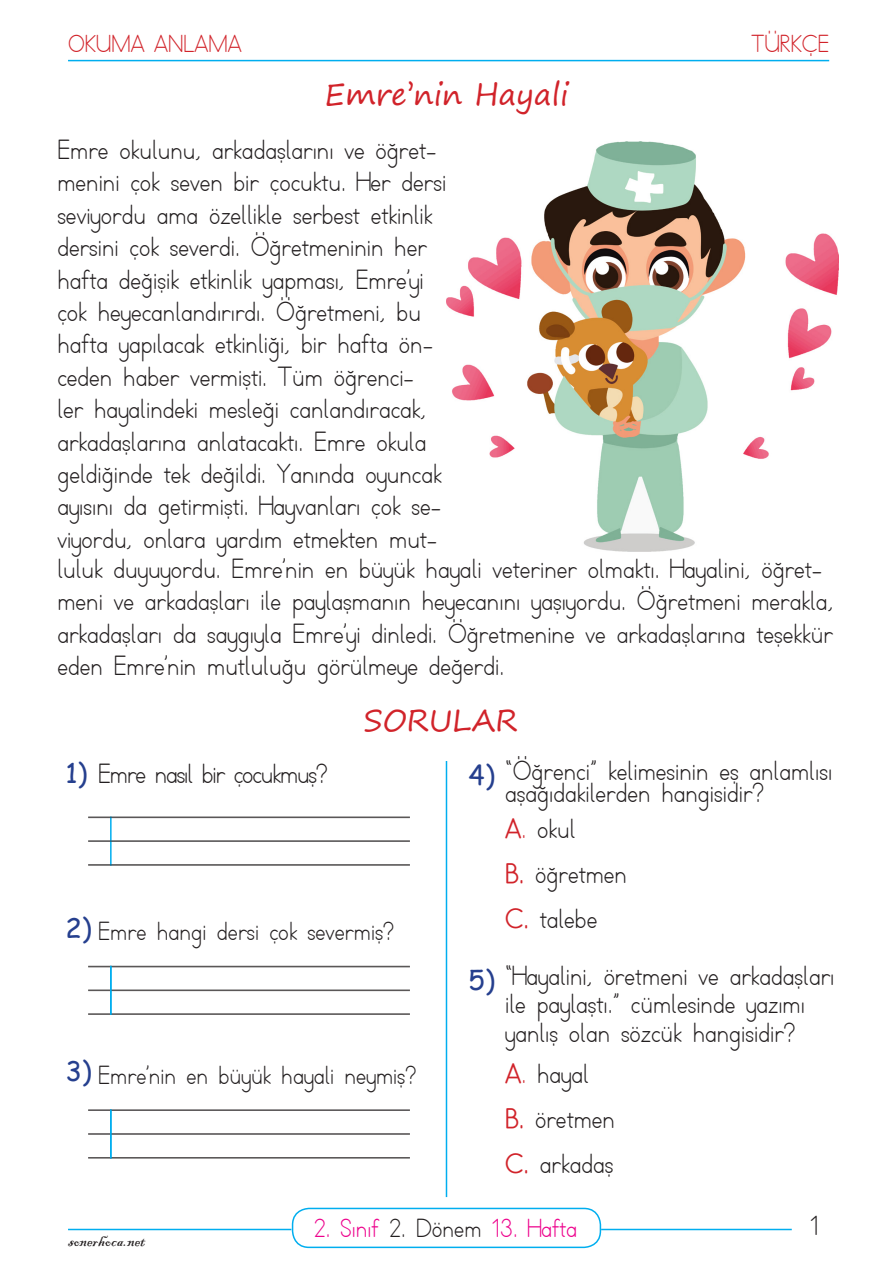
<style>
.page{position:relative;width:893px;height:1263px;background:#fff}
.page>*{position:absolute;margin:0;border:0;box-sizing:border-box;transform-origin:0 0}
.t1{font:30px "Segoe Print";color:#d1232a}
.t2{font:27px/32.4px "TTKB Dik Temel Abece";color:#231f20}
.t3{font:27px "TTKB Dik Temel Abece";letter-spacing:-.04em;color:#231f20}
.t4{font:27px "Comic Sans MS";color:#253f8e}
.t5{font:25.5px "TTKB Dik Temel Abece";color:#231f20}
.t6{font:25.5px "TTKB Dik Temel Abece";color:#ed028c}
.t7{font:24px "TTKB Dik Temel Abece";color:#d1232a}
.t8{font:18px "Blackadder ITC";color:#231f20}
.s1{font-family:"Comic Sans MS";color:#253f8e}
.s2{font-weight:700;color:#d1232a}
.s3{color:#d1232a}
.s4{color:#231f20}
</style>
<div class="page">
<hr style="left:68px;top:60px;width:761px;height:1px;background:#00aeef">
<hr style="left:68px;top:1229px;width:223px;height:1px;background:#00aeef">
<div style="left:292px;top:1208px;width:309px;height:40px;border:2px solid #00aeef;border-radius:17px"></div>
<hr style="left:601px;top:1229px;width:191px;height:1px;background:#00aeef">
<img style="left:446px;top:142px;width:393px;height:409px">
<hr style="left:110px;top:816px;width:2px;height:50px;background:#00aeef">
<hr style="left:88px;top:816px;width:322px;height:2px;background:#231f20">
<hr style="left:88px;top:840px;width:322px;height:2px;background:#231f20">
<hr style="left:88px;top:864px;width:322px;height:2px;background:#231f20">
<hr style="left:88px;top:966px;width:322px;height:1px;background:#231f20">
<hr style="left:88px;top:989px;width:322px;height:2px;background:#231f20">
<hr style="left:88px;top:1013px;width:322px;height:2px;background:#231f20">
<hr style="left:110px;top:966px;width:2px;height:49px;background:#00aeef">
<hr style="left:88px;top:1109px;width:322px;height:2px;background:#231f20">
<hr style="left:88px;top:1133px;width:322px;height:2px;background:#231f20">
<hr style="left:88px;top:1157px;width:322px;height:1px;background:#231f20">
<hr style="left:110px;top:1109px;width:2px;height:49px;background:#00aeef">
<hr style="left:446px;top:761px;width:1px;height:436px;background:#00aeef">
<p class="t7" style="left:68px;top:30px;width:175px">OKUMA ANLAMA</p>
<p class="t7" style="left:752px;top:30px;width:79px">TÜRKÇE</p>
<p class="t1" style="left:324px;top:68px;width:246px">Emre’nin Hayali</p>
<p class="t2" style="left:57px;top:134px;width:390px">Emre okulunu, arkadaşlarını ve öğret&shy;menini çok seven bir çocuktu. Her dersi seviyordu ama özellikle serbest etkinlik dersini çok severdi. Öğretmeninin her hafta değişik etkinlik yapması, Emre’yi çok heyecanlandırırdı. Öğretmeni, bu hafta yapılacak etkinliği, bir hafta ön&shy;ceden haber vermişti. Tüm öğrenci&shy;ler hayalindeki mesleği canlandıracak, arkadaşlarına anlatacaktı. Emre okula geldiğinde tek değildi. Yanında oyuncak ayısını da getirmişti. Hayvanları çok se&shy;viyordu, onlara yardım etmekten mut-</p>
<p class="t2" style="left:57px;top:553px;width:778px">luluk duyuyordu. Emre’nin en büyük hayali veteriner olmaktı. Hayalini, öğret&shy;meni ve arkadaşları ile paylaşmanın heyecanını yaşıyordu. Öğretmeni merakla, arkadaşları da saygıyla Emre’yi dinledi. Öğretmenine ve arkadaşlarına teşekkür eden Emre’nin mutluluğu görülmeye değerdi.</p>
<p class="t1" style="left:364px;top:693px;width:155px">SORULAR</p>
<p class="t3" style="left:65px;top:757px;width:264px"><span class="s1">1)</span> Emre nasıl bir çocukmuş?</p>
<p class="t4" style="left:469px;top:755px;width:28px">4)</p>
<p class="t4" style="left:65px;top:908px;width:28px">2)</p>
<p class="t5" style="left:98px;top:916px;width:297px">Emre hangi dersi çok severmiş?</p>
<p class="t4" style="left:65px;top:1051px;width:28px">3)</p>
<p class="t5" style="left:98px;top:1060px;width:319px">Emre’nin en büyük hayali neymiş?</p>
<p class="t4" style="left:469px;top:960px;width:28px">5)</p>
<p class="t2" style="left:505px;top:760px;width:329px;line-height:22.5px">“Öğrenci” kelimesinin eş anlamlısı aşağıdakilerden hangisidir?</p>
<p class="t2" style="left:505px;top:813px;width:72px"><span class="s2">A</span><span class="s3">.</span> okul</p>
<p class="t2" style="left:505px;top:858px;width:123px"><span class="s2">B.</span> öğretmen</p>
<p class="t2" style="left:505px;top:903px;width:94px"><span class="s2">C.</span> talebe</p>
<p class="t2" style="left:505px;top:962px;width:331px;line-height:28.5px">“Hayalini, öretmeni ve arkadaşları ile paylaştı.” cümlesinde yazımı yanlış olan sözcük hangisidir?</p>
<p class="t2" style="left:505px;top:1058px;width:85px"><span class="s2">A</span><span class="s3">.</span> hayal</p>
<p class="t2" style="left:505px;top:1103px;width:111px"><span class="s2">B.</span> öretmen</p>
<p class="t2" style="left:505px;top:1148px;width:110px"><span class="s2">C.</span> arkadaş</p>
<p class="t8" style="left:68px;top:1229px;width:79px">sonerhoca.net</p>
<p class="t6" style="left:314px;top:1212px;width:265px">2. Sınıf <span class="s4">2. Dönem</span> 13. Hafta</p>
<p class="t2" style="left:810px;top:1210px;width:10px">1</p>
</div>
